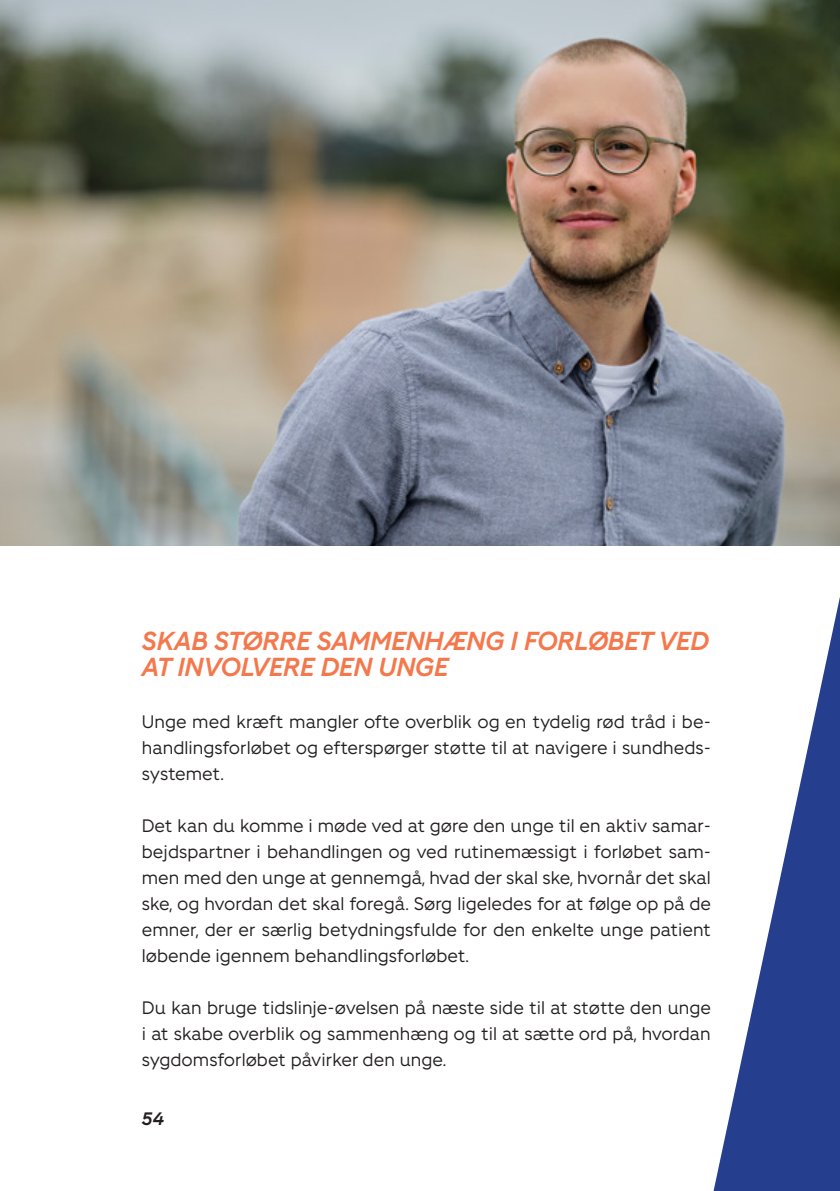
<style>
.page{position:relative;width:840px;height:1191px;background:#fff}
.page>*{position:absolute;margin:0;border:0;box-sizing:border-box;transform-origin:0 0}
.MR_1{font:italic 700 26px/26px "Fighter";letter-spacing:-.01em;color:#f4784c}
.Brød{font:18px/26px "Fighter";color:#231f20;text-align:justify}
.t1{font:italic 700 18px "Fighter";color:#231f20}
</style>
<div class="page">
<img style="left:0;top:0;width:839px;height:545px">
<svg style="left:713px;top:602px;width:126px;height:589px"></svg>
<p class="MR_1" style="left:142px;top:626px;width:568px">SKAB STØRRE SAMMENHÆNG I FORLØBET VED<br>AT INVOLVERE DEN UNGE</p>
<p class="Brød" style="left:142px;top:707px;width:570px">Unge med kræft mangler ofte overblik og en tydelig rød tråd i be&shy;handlingsforløbet og efterspørger støtte til at navigere i sundheds&shy;systemet.</p>
<p class="Brød" style="left:142px;top:811px;width:570px">Det kan du komme i møde ved at gøre den unge til en aktiv samar&shy;bejdspartner i behandlingen og ved rutinemæssigt i forløbet sam&shy;men med den unge at gennemgå, hvad der skal ske, hvornår det skal ske, og hvordan det skal foregå. Sørg ligeledes for at følge op på de emner, der er særlig betydningsfulde for den enkelte unge patient løbende igennem behandlingsforløbet.</p>
<p class="Brød" style="left:142px;top:993px;width:570px">Du kan bruge tidslinje-øvelsen på næste side til at støtte den unge i at skabe overblik og sammenhæng og til at sætte ord på, hvordan sygdomsforløbet påvirker den unge.</p>
<p class="t1" style="left:142px;top:1106px;width:24px">54</p>
</div>
